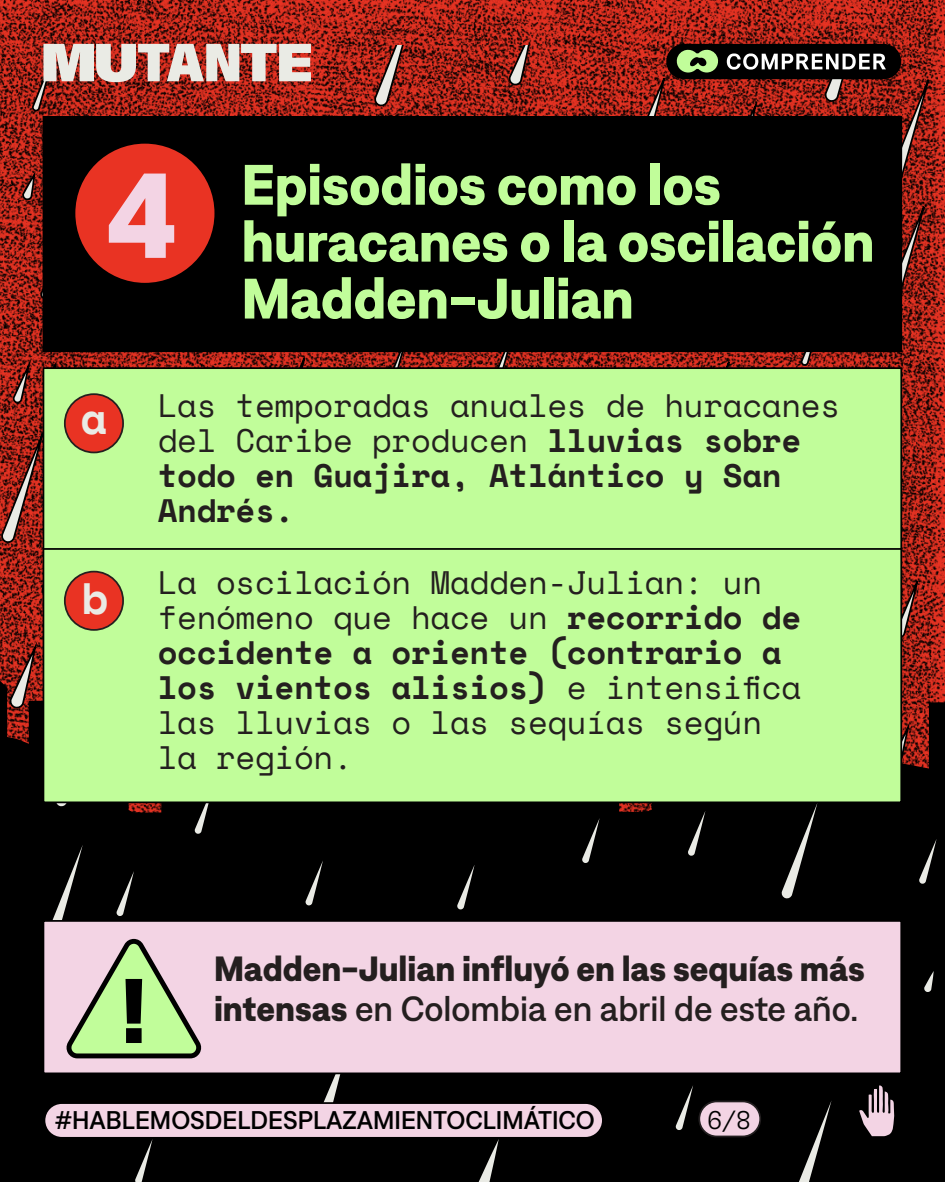
<style>
.page{position:relative;width:945px;height:1182px;background:#fff}
.page>*{position:absolute;margin:0;border:0;box-sizing:border-box;transform-origin:0 0}
.t1{font:700 120.4px "Denim";color:#f3d4e4}
.t2{font:700 56.88px/56.9px "Denim";color:#c1fd9a}
.t3{font:700 43.75px "Space Mono";color:#eaebe5}
.t4{font:700 35px/39.4px "Denim";color:#241f1f}
.t5{font:32.38px/35px "Space Mono";letter-spacing:-.01em;color:#241f1f}
.t6{font:500 25.55px "Denim";color:#000}
.t7{font:25.55px "GT Flexa ALLNEU7";color:#000}
.s1{font-weight:700}
.s2{font-weight:500}
</style>
<div class="page">
<img style="left:0;top:0;width:945px;height:649px">
<div style="left:0;top:803px;width:371px;height:378px;background:#000"></div>
<svg style="left:0;top:649px;width:300px;height:211px;fill:#000"></svg>
<div style="left:371px;top:803px;width:574px;height:378px;background:#000"></div>
<svg style="left:480px;top:648px;width:465px;height:212px;fill:#000"></svg>
<svg style="left:12px;top:365px;width:18px;height:38px"></svg>
<svg style="left:9px;top:647px;width:28px;height:61px"></svg>
<svg style="left:43px;top:364px;width:14px;height:3px"></svg>
<svg style="left:508px;top:45px;width:26px;height:40px"></svg>
<svg style="left:1px;top:433px;width:42px;height:164px"></svg>
<svg style="left:280px;top:358px;width:26px;height:9px"></svg>
<svg style="left:902px;top:581px;width:17px;height:56px"></svg>
<svg style="left:486px;top:352px;width:30px;height:15px"></svg>
<svg style="left:383px;top:352px;width:26px;height:15px"></svg>
<svg style="left:320px;top:1074px;width:32px;height:27px"></svg>
<svg style="left:22px;top:175px;width:21px;height:123px"></svg>
<svg style="left:475px;top:1138px;width:28px;height:43px"></svg>
<svg style="left:902px;top:727px;width:8px;height:60px"></svg>
<svg style="left:780px;top:803px;width:44px;height:96px"></svg>
<svg style="left:917px;top:828px;width:25px;height:57px"></svg>
<svg style="left:686px;top:803px;width:25px;height:54px"></svg>
<svg style="left:580px;top:807px;width:25px;height:57px"></svg>
<svg style="left:133px;top:1138px;width:25px;height:43px"></svg>
<svg style="left:303px;top:850px;width:25px;height:56px"></svg>
<svg style="left:673px;top:1074px;width:25px;height:57px"></svg>
<svg style="left:794px;top:1085px;width:44px;height:96px"></svg>
<svg style="left:922px;top:967px;width:15px;height:26px"></svg>
<svg style="left:455px;top:854px;width:25px;height:56px"></svg>
<svg style="left:374px;top:45px;width:45px;height:61px"></svg>
<div style="left:43px;top:116px;width:859px;height:236px;background:#000"></div>
<div style="left:43px;top:367px;width:859px;height:436px;background:#c1fd9a;border:2px solid #000"></div>
<div style="left:43px;top:919px;width:859px;height:155px;background:#f3d4e4;border:2px solid #000"></div>
<hr style="left:44px;top:548px;width:858px;height:1px;background:#000">
<svg style="left:42px;top:747px;width:175px;height:316px"></svg>
<div style="left:65px;top:394px;width:58px;height:58px;background:#e93323;border-radius:50%"></div>
<div style="left:64px;top:393px;width:60px;height:60px;border:2px solid #241f1f;border-radius:50%"></div>
<div style="left:65px;top:571px;width:58px;height:59px;background:#e93323;border-radius:50%"></div>
<div style="left:64px;top:570px;width:60px;height:60px;border:2px solid #241f1f;border-radius:50%"></div>
<div style="left:74px;top:143px;width:141px;height:141px;background:#e93323;border-radius:50%"></div>
<svg style="left:31px;top:44px;width:280px;height:67px"></svg>
<svg style="left:857px;top:1083px;width:39px;height:55px"></svg>
<div style="left:44px;top:1102px;width:559px;height:35px;background:#f3d4e4;border-radius:17px"></div>
<div style="left:44px;top:1101px;width:560px;height:37px;border:2px solid #000;border-radius:17px"></div>
<div style="left:666px;top:44px;width:235px;height:35px;background:#000;border-radius:18px"></div>
<svg style="left:641px;top:45px;width:289px;height:429px"></svg>
<div style="left:699px;top:1101px;width:61px;height:35px;background:#f3d4e4;border-radius:18px"></div>
<div style="left:698px;top:1100px;width:63px;height:37px;border:2px solid #231f20;border-radius:18px"></div>
<h1 class="t1" style="left:106px;top:123px;width:73px">4</h1>
<h2 class="t2" style="left:242px;top:151px;width:634px">Episodios como los huracanes o la oscilación<br>Madden-Julian</h2>
<h3 class="t3" style="left:80px;top:385px;width:28px">a</h3>
<h3 class="t3" style="left:82px;top:564px;width:28px">b</h3>
<p class="t5" style="left:158px;top:386px;width:684px">Las temporadas anuales de huracanes del Caribe producen <span class="s1">lluvias sobre todo en Guajira, Atlántico y San<br>Andrés.</span></p>
<p class="t5" style="left:158px;top:564px;width:645px">La oscilación Madden-Julian: un fenómeno que hace un <span class="s1">recorrido de occidente a oriente (contrario a los vientos alisios)</span> e intensifica las lluvias o las sequías según la región.</p>
<p class="t4" style="left:214px;top:946px;width:652px">Madden-Julian influyó en las sequías más intensas <span class="s2">en Colombia en abril de este año.</span></p>
<p class="t6" style="left:55px;top:1101px;width:542px">#HABLEMOSDELDESPLAZAMIENTOCLIMÁTICO</p>
<p class="t7" style="left:707px;top:1106px;width:45px">6/8</p>
</div>
